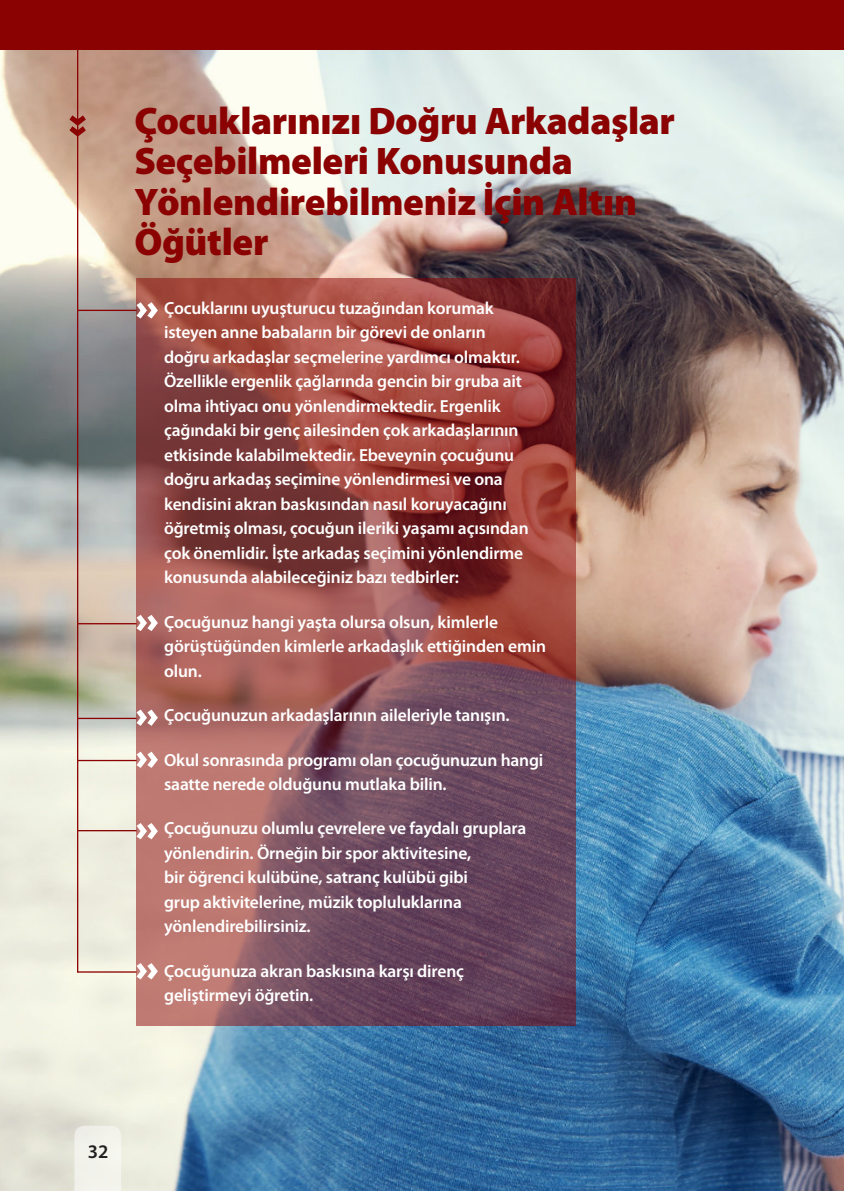
<style>
.page{position:relative;width:844px;height:1191px;background:#fff}
.page>*{position:absolute;margin:0;border:0;box-sizing:border-box;transform-origin:0 0}
.t1{font:900 38.5px/40.2px "Myriad Pro";letter-spacing:-.01em;color:#8b0202}
.t2{font:600 19.25px "Myriad Pro";color:#231f20}
.t3{font:600 17.5px/24.5px "Myriad Pro";letter-spacing:-.01em;color:#fff}
</style>
<div class="page">
<img style="left:0;top:50px;width:843px;height:1141px">
<div style="left:74px;top:1125px;width:47px;height:66px;background:#f2f3ec"></div>
<svg style="left:136px;top:278px;width:439px;height:747px;background:#8d4d50"></svg>
<div style="left:0;top:0;width:843px;height:50px;background:#8b0202"></div>
<hr style="left:77px;top:30px;width:1px;height:942px;background:#8b0202">
<svg style="left:69px;top:115px;width:17px;height:22px"></svg>
<svg style="left:136px;top:302px;width:22px;height:16px"></svg>
<svg style="left:136px;top:823px;width:22px;height:16px"></svg>
<svg style="left:136px;top:615px;width:22px;height:16px"></svg>
<svg style="left:136px;top:709px;width:22px;height:17px"></svg>
<svg style="left:136px;top:751px;width:22px;height:17px"></svg>
<svg style="left:136px;top:963px;width:22px;height:16px"></svg>
<hr style="left:78px;top:310px;width:58px;height:1px;background:#8b0202">
<hr style="left:78px;top:830px;width:58px;height:1px;background:#8b0202">
<hr style="left:78px;top:623px;width:58px;height:1px;background:#8b0202">
<hr style="left:78px;top:718px;width:58px;height:1px;background:#8b0202">
<hr style="left:78px;top:760px;width:58px;height:1px;background:#8b0202">
<hr style="left:78px;top:971px;width:58px;height:1px;background:#8b0202">
<h1 class="t1" style="left:134px;top:102px;width:542px">Çocuklarınızı Doğru Arkadaşlar<br>Seçebilmeleri Konusunda<br>Yönlendirebilmeniz İçin Altın<br>Öğütler</h1>
<p class="t3" style="left:164px;top:296px;width:366px">Çocuklarını uyuşturucu tuzağından korumak isteyen anne babaların bir görevi de onların doğru arkadaşlar seçmelerine yardımcı olmaktır.<br>Özellikle ergenlik çağlarında gencin bir gruba ait olma ihtiyacı onu yönlendirmektedir. Ergenlik çağındaki bir genç ailesinden çok arkadaşlarının etkisinde kalabilmektedir. Ebeveynin çocuğunu doğru arkadaş seçimine yönlendirmesi ve ona kendisini akran baskısından nasıl koruyacağını öğretmiş olması, çocuğun ileriki yaşamı açısından çok önemlidir. İşte arkadaş seçimini yönlendirme konusunda alabileceğiniz bazı tedbirler:</p>
<p class="t3" style="left:164px;top:610px;width:383px">Çocuğunuz hangi yaşta olursa olsun, kimlerle görüştüğünden kimlerle arkadaşlık ettiğinden emin olun.</p>
<p class="t3" style="left:164px;top:703px;width:347px">Çocuğunuzun arkadaşlarının aileleriyle tanışın.</p>
<p class="t3" style="left:164px;top:748px;width:380px">Okul sonrasında programı olan çocuğunuzun hangi saatte nerede olduğunu mutlaka bilin.</p>
<p class="t3" style="left:164px;top:816px;width:363px">Çocuğunuzu olumlu çevrelere ve faydalı gruplara yönlendirin. Örneğin bir spor aktivitesine,<br>bir öğrenci kulübüne, satranç kulübü gibi<br>grup aktivitelerine, müzik topluluklarına yönlendirebilirsiniz.</p>
<p class="t3" style="left:164px;top:959px;width:301px">Çocuğunuza akran baskısına karşı direnç geliştirmeyi öğretin.</p>
<p class="t2" style="left:88px;top:1141px;width:22px">32</p>
</div>
